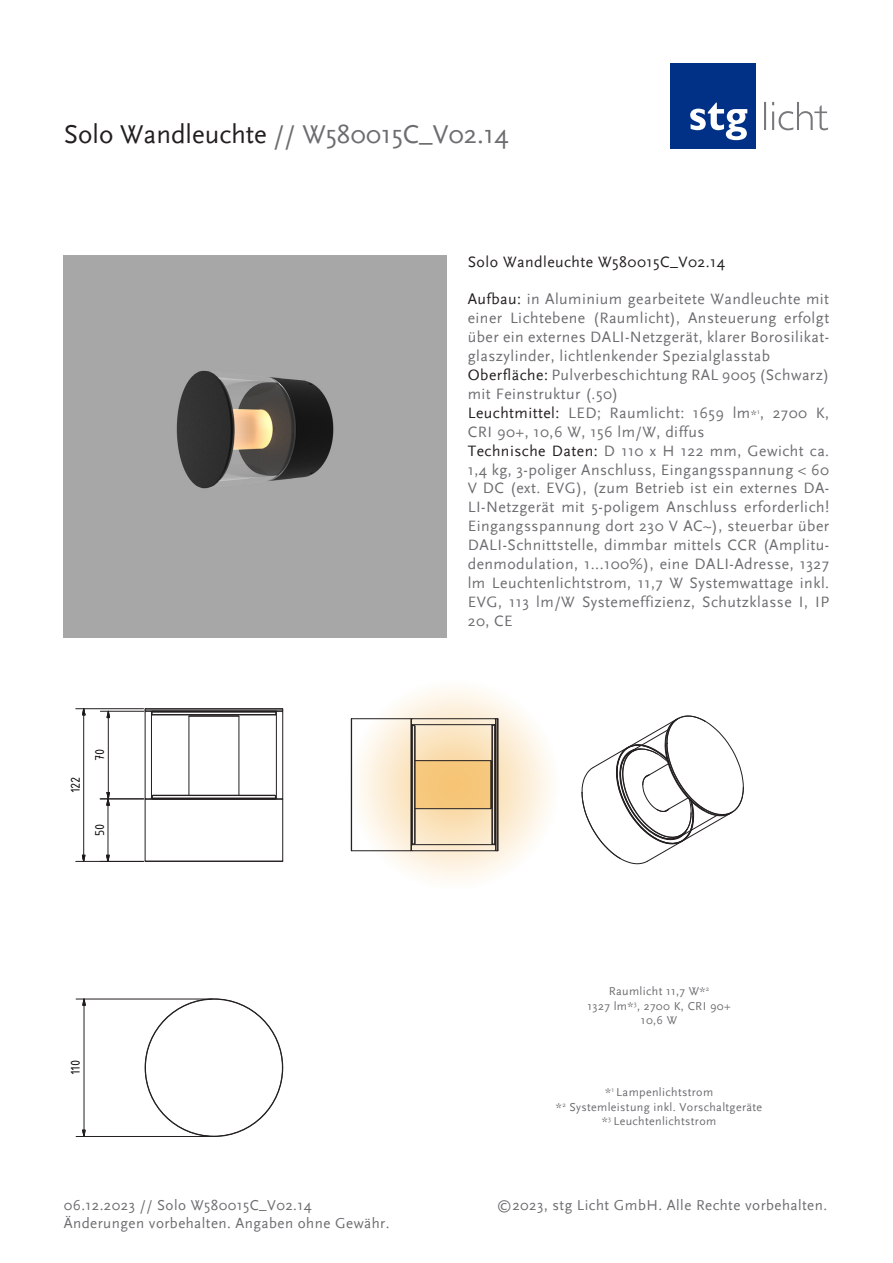
<style>
.page{position:relative;width:893px;height:1263px;background:#fff}
.page>*{position:absolute;margin:0;border:0;box-sizing:border-box;transform-origin:0 0}
.t1{font:27px "Scala Sans";color:#6c6d70}
.t2{font:15.75px/18.9px "Scala Sans";letter-spacing:.03em;color:#6c6d70;text-align:justify}
.t3{font:15.75px "Scala Sans";letter-spacing:.03em;color:#231f20}
.t4{font:15px/18px "Scala Sans";letter-spacing:.03em;color:#6c6d70}
.t5{font:13.8px "ISOCPEUR";letter-spacing:-.005em;color:#000}
.t6{font:12px "Scala Sans";letter-spacing:.03em;color:#6c6d70}
.t7{font:10.95px "ISOCPEUR";color:#000}
.s1{color:#231f20}
.s2{font-size:12px}
</style>
<div class="page">
<div style="left:670px;top:64px;width:85px;height:85px;background:#003186"></div>
<svg style="left:690px;top:103px;width:57px;height:37px"></svg>
<svg style="left:764px;top:102px;width:64px;height:28px"></svg>
<img style="left:64px;top:255px;width:382px;height:383px">
<svg style="left:325px;top:665px;width:258px;height:239px"></svg>
<svg style="left:145px;top:708px;width:138px;height:154px"></svg>
<svg style="left:82px;top:709px;width:3px;height:9px"></svg>
<svg style="left:82px;top:855px;width:3px;height:6px"></svg>
<hr style="left:83px;top:715px;width:1px;height:140px;background:#231f20">
<hr style="left:76px;top:708px;width:68px;height:1px;background:#231f20">
<hr style="left:76px;top:861px;width:68px;height:1px;background:#231f20">
<svg style="left:82px;top:998px;width:3px;height:11px"></svg>
<svg style="left:82px;top:1130px;width:3px;height:6px"></svg>
<hr style="left:84px;top:1005px;width:1px;height:125px;background:#231f20">
<hr style="left:76px;top:999px;width:136px;height:1px;background:#231f20">
<hr style="left:76px;top:1136px;width:136px;height:1px;background:#231f20">
<svg style="left:106px;top:855px;width:4px;height:6px"></svg>
<hr style="left:108px;top:805px;width:1px;height:50px;background:#231f20">
<svg style="left:106px;top:792px;width:4px;height:16px"></svg>
<svg style="left:107px;top:709px;width:3px;height:12px"></svg>
<hr style="left:108px;top:718px;width:1px;height:74px;background:#231f20">
<hr style="left:100px;top:711px;width:44px;height:1px;background:#231f20">
<hr style="left:100px;top:799px;width:44px;height:1px;background:#231f20">
<svg style="left:351px;top:718px;width:148px;height:133px;background:#dcc9ab"></svg>
<svg style="left:582px;top:716px;width:162px;height:148px"></svg>
<h1 class="t1" style="left:64px;top:120px;width:446px"><span class="s1">Solo Wandleuchte</span> // W580015C_V02.14</h1>
<p class="t5" style="left:66px;top:793px;width:18px;rotate:-90deg">122</p>
<p class="t7" style="left:68px;top:792px;width:11px;rotate:-90deg">70</p>
<p class="t5" style="left:91px;top:761px;width:14px;rotate:-90deg">70</p>
<p class="t5" style="left:91px;top:836px;width:14px;rotate:-90deg">50</p>
<p class="t5" style="left:67px;top:1075px;width:17px;rotate:-90deg">110</p>
<p class="t3" style="left:468px;top:253px;width:259px">Solo Wandleuchte W580015C_V02.14</p>
<p class="t2" style="left:468px;top:290px;width:363px"><span class="s1">Aufbau:</span> in Aluminium gearbeitete Wandleuchte mit einer Lichtebene (Raumlicht), Ansteuerung erfolgt über ein externes DALI-Netzgerät, klarer Borosilikat&shy;glaszylinder, lichtlenkender Spezialglasstab</p>
<p class="t2" style="left:468px;top:366px;width:363px"><span class="s1">Oberfläche:</span> Pulverbeschichtung RAL 9005 (Schwarz) mit Feinstruktur (.50)</p>
<p class="t2" style="left:468px;top:404px;width:363px"><span class="s1">Leuchtmittel:</span> LED; Raumlicht: 1659 lm<span class="s2">*</span><sup>1</sup>, 2700 K,<br>CRI 90+, 10,6 W, 156 lm/W, diffus</p>
<p class="t2" style="left:468px;top:441px;width:363px"><span class="s1">Technische Daten:</span> D 110 x H 122 mm, Gewicht ca.<br>1,4 kg, 3-poliger Anschluss, Eingangsspannung &lt; 60<br>V DC (ext. EVG), (zum Betrieb ist ein externes DA-LI-Netzgerät mit 5-poligem Anschluss erforderlich!<br>Eingangsspannung dort 230 V AC~), steuerbar über DALI-Schnittstelle, dimmbar mittels CCR (Amplitu&shy;denmodulation, 1...100%), eine DALI-Adresse, 1327 lm Leuchtenlichtstrom, 11,7 W Systemwattage inkl.<br>EVG, 113 lm/W Systemeffizienz, Schutzklasse I, IP 20, CE</p>
<p class="t6" style="left:609px;top:985px;width:102px">Raumlicht 11,7 W*<sup>2</sup></p>
<p class="t6" style="left:587px;top:999px;width:145px">1327 lm*<sup>3</sup>, 2700 K, CRI 90+</p>
<p class="t6" style="left:641px;top:1014px;width:38px">10,6 W</p>
<p class="t6" style="left:605px;top:1086px;width:110px">*<sup>1</sup> Lampenlichtstrom</p>
<p class="t6" style="left:556px;top:1100px;width:208px">*<sup>2</sup> Systemleistung inkl. Vorschaltgeräte</p>
<p class="t6" style="left:602px;top:1114px;width:116px">*<sup>3</sup> Leuchtenlichtstrom</p>
<p class="t4" style="left:64px;top:1196px;width:327px">06.12.2023 // Solo W580015C_V02.14<br>Änderungen vorbehalten. Angaben ohne Gewähr.</p>
<p class="t4" style="left:497px;top:1196px;width:332px">©2023, stg Licht GmbH. Alle Rechte vorbehalten.</p>
</div>
